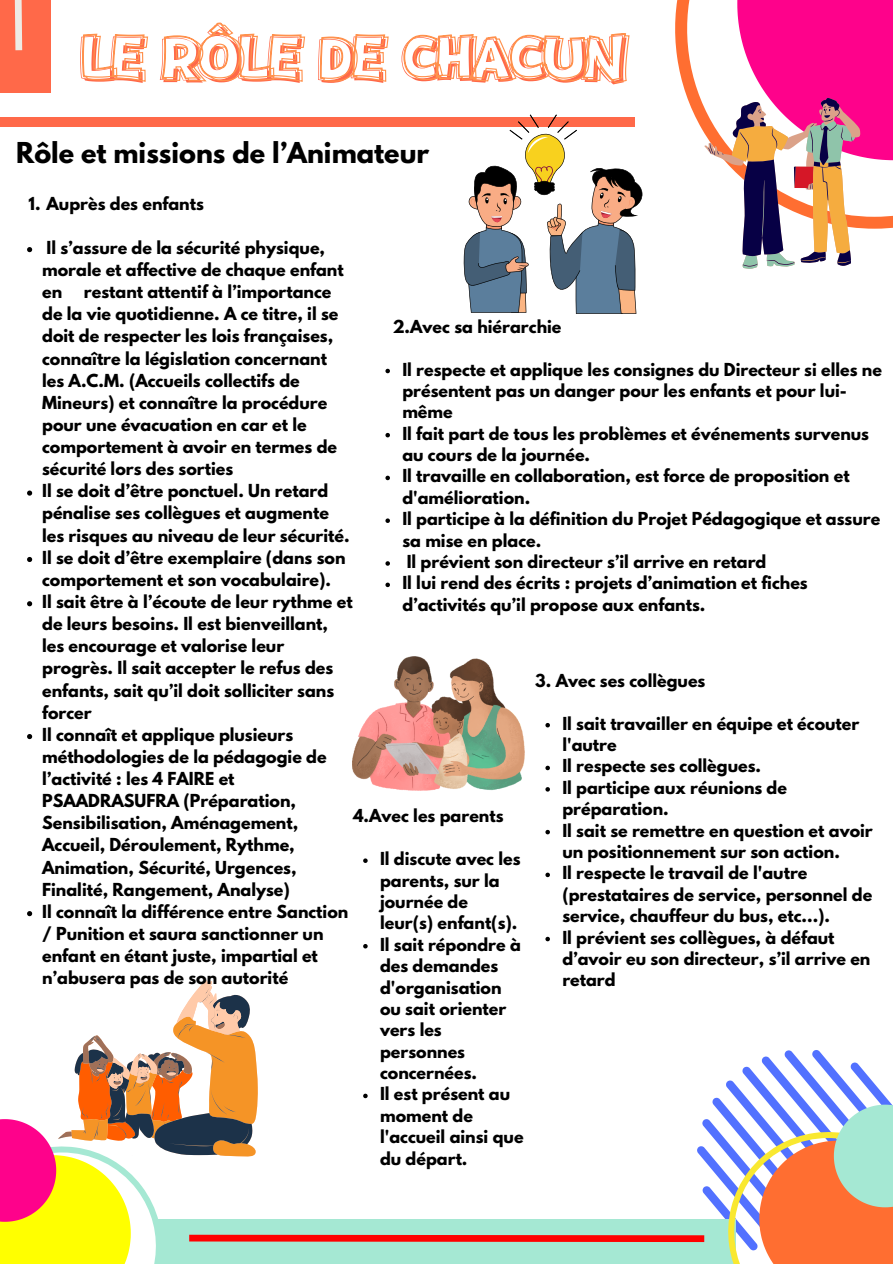
<style>
.page{position:relative;width:893px;height:1264px;background:#fff}
.page>*{position:absolute;margin:0;border:0;box-sizing:border-box;transform-origin:0 0}
.t1{font:70.35px "Bangbang Outline";color:#ff6949}
.t2{font:700 25.5px "League Spartan";color:#000}
.t3{font:700 15.9px/22px "League Spartan";color:#000}
</style>
<div class="page">
<svg style="left:675px;top:0;width:29px;height:133px"></svg>
<svg style="left:81px;top:33px;width:68px;height:85px"></svg>
<svg style="left:161px;top:22px;width:145px;height:60px"></svg>
<svg style="left:319px;top:34px;width:70px;height:48px"></svg>
<svg style="left:403px;top:33px;width:227px;height:51px"></svg>
<div style="left:0;top:0;width:50px;height:93px;background:#ff6949"></div>
<svg style="left:14px;top:0;width:9px;height:51px"></svg>
<div style="left:0;top:118px;width:634px;height:9px;background:#ff6949"></div>
<svg style="left:463px;top:115px;width:179px;height:199px"></svg>
<svg style="left:704px;top:0;width:188px;height:269px"></svg>
<img style="left:352px;top:656px;width:173px;height:134px">
<svg style="left:27px;top:247px;width:5px;height:5px"></svg>
<svg style="left:27px;top:490px;width:5px;height:5px"></svg>
<svg style="left:27px;top:557px;width:5px;height:5px"></svg>
<svg style="left:27px;top:601px;width:5px;height:5px"></svg>
<svg style="left:27px;top:734px;width:5px;height:5px"></svg>
<svg style="left:27px;top:911px;width:5px;height:5px"></svg>
<svg style="left:385px;top:369px;width:5px;height:4px"></svg>
<svg style="left:385px;top:433px;width:5px;height:4px"></svg>
<svg style="left:385px;top:475px;width:5px;height:5px"></svg>
<svg style="left:385px;top:518px;width:5px;height:5px"></svg>
<svg style="left:385px;top:561px;width:5px;height:4px"></svg>
<svg style="left:385px;top:582px;width:5px;height:5px"></svg>
<svg style="left:545px;top:723px;width:5px;height:4px"></svg>
<svg style="left:545px;top:765px;width:5px;height:5px"></svg>
<svg style="left:545px;top:787px;width:5px;height:4px"></svg>
<svg style="left:545px;top:829px;width:5px;height:5px"></svg>
<svg style="left:545px;top:872px;width:5px;height:5px"></svg>
<svg style="left:545px;top:936px;width:5px;height:5px"></svg>
<svg style="left:363px;top:858px;width:4px;height:5px"></svg>
<svg style="left:363px;top:944px;width:4px;height:4px"></svg>
<svg style="left:0;top:980px;width:892px;height:283px"></svg>
<h1 class="t1" style="left:80px;top:27px;width:541px">LE RÔLE DE CHACUN</h1>
<p class="t2" style="left:16px;top:140px;width:414px">Rôle et missions de l’Animateur</p>
<p class="t3" style="left:28px;top:194px;width:177px">1. Auprès des enfants</p>
<p class="t3" style="left:42px;top:238px;width:303px">Il s’assure de la sécurité physique, morale et affective de chaque enfant en</p>
<p class="t3" style="left:42px;top:283px;width:298px;text-indent:42px">restant attentif à l’importance de la vie quotidienne. A ce titre, il se doit de respecter les lois françaises, connaître la législation concernant les A.C.M. (Accueils collectifs de Mineurs) et connaître la procédure pour une évacuation en car et le comportement à avoir en termes de sécurité lors des sorties</p>
<h2 class="t3" style="left:42px;top:482px;width:309px">Il se doit d’être ponctuel. Un retard pénalise ses collègues et augmente les risques au niveau de leur sécurité.</h2>
<p class="t3" style="left:42px;top:548px;width:305px">Il se doit d’être exemplaire (dans son comportement et son vocabulaire).</p>
<p class="t3" style="left:42px;top:592px;width:312px">Il sait être à l’écoute de leur rythme et de leurs besoins. Il est bienveillant, les encourage et valorise leur progrès. Il sait accepter le refus des enfants, sait qu’il doit solliciter sans forcer</p>
<p class="t3" style="left:42px;top:725px;width:286px">Il connaît et applique plusieurs méthodologies de la pédagogie de l’activité : les 4 FAIRE et<br>PSAADRASUFRA (Préparation,<br>Sensibilisation, Aménagement,<br>Accueil, Déroulement, Rythme,<br>Animation, Sécurité, Urgences,<br>Finalité, Rangement, Analyse)</p>
<p class="t3" style="left:42px;top:902px;width:308px">Il connaît la différence entre Sanction / Punition et saura sanctionner un enfant en étant juste, impartial et n’abusera pas de son autorité</p>
<p class="t3" style="left:392px;top:317px;width:170px">2.Avec sa hiérarchie</p>
<p class="t3" style="left:402px;top:360px;width:481px;line-height:21.3px">Il respecte et applique les consignes du Directeur si elles ne présentent pas un danger pour les enfants et pour lui&shy;même</p>
<h3 class="t3" style="left:402px;top:424px;width:468px;line-height:21.3px">Il fait part de tous les problèmes et événements survenus au cours de la journée.</h3>
<p class="t3" style="left:402px;top:467px;width:449px;line-height:21.3px">Il travaille en collaboration, est force de proposition et d'amélioration.</p>
<p class="t3" style="left:402px;top:510px;width:479px;line-height:21.3px">Il participe à la définition du Projet Pédagogique et assure sa mise en place.</p>
<p class="t3" style="left:406px;top:552px;width:361px">Il prévient son directeur s’il arrive en retard</p>
<p class="t3" style="left:402px;top:574px;width:407px;line-height:21.3px">Il lui rend des écrits : projets d’animation et fiches d’activités qu’il propose aux enfants.</p>
<p class="t3" style="left:535px;top:671px;width:172px">3. Avec ses collègues</p>
<p class="t3" style="left:562px;top:714px;width:298px;line-height:21.3px">Il sait travailler en équipe et écouter l'autre</p>
<p class="t3" style="left:562px;top:757px;width:200px">Il respecte ses collègues.</p>
<h3 class="t3" style="left:562px;top:778px;width:226px;line-height:21.3px">Il participe aux réunions de préparation.</h3>
<p class="t3" style="left:562px;top:821px;width:312px;line-height:21.3px">Il sait se remettre en question et avoir un positionnement sur son action.</p>
<p class="t3" style="left:562px;top:864px;width:311px;line-height:21.3px">Il respecte le travail de l'autre (prestataires de service, personnel de service, chauffeur du bus, etc...).</p>
<p class="t3" style="left:562px;top:928px;width:309px;line-height:21.3px">Il prévient ses collègues, à défaut d’avoir eu son directeur, s’il arrive en retard</p>
<p class="t3" style="left:353px;top:807px;width:152px">4.Avec les parents</p>
<p class="t3" style="left:380px;top:850px;width:142px;line-height:21.3px">Il discute avec les parents, sur la journée de leur(s) enfant(s).</p>
<p class="t3" style="left:380px;top:935px;width:142px;line-height:21.3px">Il sait répondre à des demandes d'organisation ou sait orienter vers les personnes concernées.</p>
<h3 class="t3" style="left:380px;top:1085px;width:145px;line-height:21.3px">Il est présent au moment de l'accueil ainsi que du départ.</h3>
</div>
